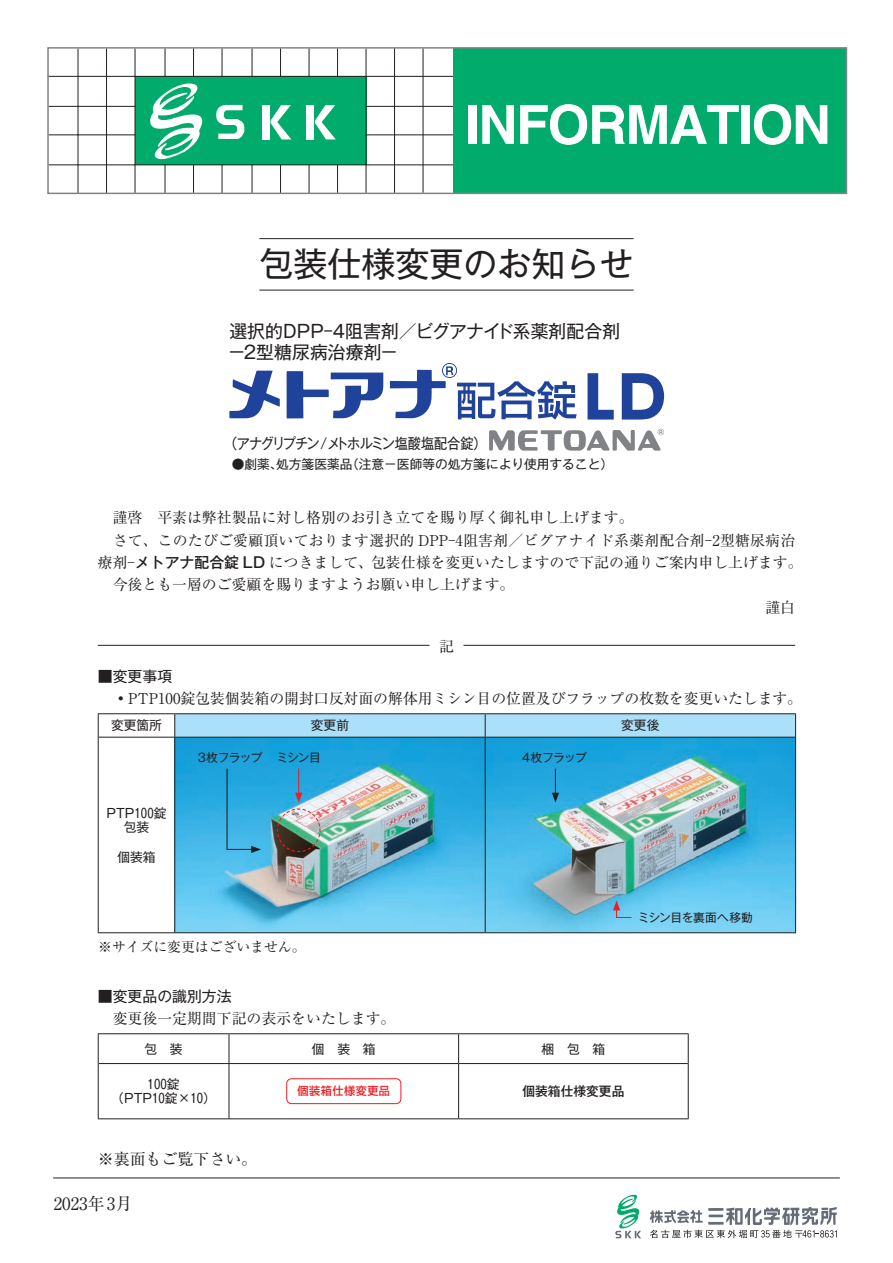
<style>
.page{position:relative;width:893px;height:1263px;background:#fff}
.page>*{position:absolute;margin:0;border:0;box-sizing:border-box;transform-origin:0 0}
.t1{font:34.05px "Gothic MB101 Pro";color:#231f20}
.t2{font:17.85px/21.5px "Gothic MB101 Pro";color:#231f20}
.t3{font:16.95px "Ryumin Pro";color:#231f20}
.t4{font:15.9px "Ryumin Pro";color:#231f20}
.t5{font:14.85px "Ryumin Pro";color:#231f20}
.t6{font:14.85px "Gothic MB101 Pro";color:#231f20}
.t7{font:14.7px "Gothic MB101 Pro";letter-spacing:-.07em;color:#231f20;scale:.95 1}
.t8{font:13.8px "Ryumin Pro";color:#231f20}
.t9{font:12.75px/14.9px "Gothic MB101 Pro";color:#231f20;text-align:center}
.t10{font:500 12.75px "Gothic MB101 Pro";color:#231f20}
.t11{font:11.7px "Gothic MB101 Pro";letter-spacing:-.04em;color:#231f20}
.t12{font:11.7px "Gothic MB101 Pro";letter-spacing:-.015em;color:#231f20}
.t13{font:500 11.1px "Shin Go Pro";letter-spacing:.04em;color:#ee1d23}
.s1{font-family:"Gothic MB101 Pro";font-weight:500}
</style>
<div class="page">
<hr style="left:53px;top:1177px;width:787px;height:1px;background:#231f20">
<div style="left:135px;top:76px;width:231px;height:89px;background:#00ab6b"></div>
<div style="left:262px;top:105px;width:8px;height:34px;background:#fff"></div>
<svg style="left:270px;top:105px;width:21px;height:34px"></svg>
<div style="left:307px;top:105px;width:7px;height:34px;background:#fff"></div>
<svg style="left:314px;top:105px;width:22px;height:34px"></svg>
<hr style="left:423px;top:48px;width:1px;height:145px;background:#231f20">
<hr style="left:106px;top:76px;width:1px;height:30px;background:#231f20">
<hr style="left:106px;top:135px;width:1px;height:30px;background:#231f20">
<hr style="left:135px;top:76px;width:1px;height:30px;background:#231f20">
<hr style="left:135px;top:135px;width:1px;height:30px;background:#231f20">
<hr style="left:78px;top:135px;width:1px;height:30px;background:#231f20">
<hr style="left:78px;top:76px;width:1px;height:30px;background:#231f20">
<hr style="left:366px;top:76px;width:1px;height:30px;background:#231f20">
<hr style="left:366px;top:135px;width:1px;height:30px;background:#231f20">
<hr style="left:394px;top:76px;width:1px;height:30px;background:#231f20">
<hr style="left:394px;top:135px;width:1px;height:30px;background:#231f20">
<hr style="left:135px;top:76px;width:30px;height:1px;background:#231f20">
<svg style="left:78px;top:50px;width:58px;height:27px"></svg>
<hr style="left:48px;top:76px;width:30px;height:1px;background:#231f20">
<hr style="left:222px;top:76px;width:30px;height:1px;background:#231f20">
<hr style="left:395px;top:76px;width:59px;height:1px;background:#231f20">
<svg style="left:252px;top:50px;width:143px;height:27px"></svg>
<hr style="left:395px;top:106px;width:59px;height:1px;background:#231f20">
<hr style="left:395px;top:135px;width:59px;height:1px;background:#231f20">
<svg style="left:366px;top:106px;width:29px;height:30px"></svg>
<svg style="left:50px;top:106px;width:86px;height:30px"></svg>
<hr style="left:395px;top:165px;width:59px;height:1px;background:#231f20">
<hr style="left:222px;top:165px;width:30px;height:1px;background:#231f20">
<svg style="left:252px;top:165px;width:143px;height:26px"></svg>
<svg style="left:50px;top:165px;width:86px;height:26px"></svg>
<hr style="left:135px;top:165px;width:30px;height:1px;background:#231f20">
<svg style="left:147px;top:50px;width:97px;height:141px"></svg>
<div style="left:453px;top:48px;width:393px;height:145px;background:#00ab6b"></div>
<div style="left:47px;top:47px;width:800px;height:147px;border:2px solid #808285"></div>
<div style="left:468px;top:105px;width:9px;height:39px;background:#fff"></div>
<svg style="left:482px;top:105px;width:32px;height:39px"></svg>
<svg style="left:520px;top:104px;width:219px;height:41px"></svg>
<div style="left:741px;top:105px;width:9px;height:39px;background:#fff"></div>
<svg style="left:754px;top:104px;width:73px;height:41px"></svg>
<svg style="left:615px;top:1195px;width:26px;height:43px"></svg>
<svg style="left:650px;top:1207px;width:187px;height:31px"></svg>
<svg style="left:287px;top:371px;width:96px;height:47px"></svg>
<svg style="left:229px;top:371px;width:51px;height:47px"></svg>
<svg style="left:587px;top:373px;width:27px;height:47px"></svg>
<svg style="left:622px;top:373px;width:42px;height:47px"></svg>
<svg style="left:390px;top:363px;width:187px;height:57px"></svg>
<svg style="left:489px;top:429px;width:175px;height:22px"></svg>
<img style="left:175px;top:738px;width:310px;height:194px">
<img style="left:486px;top:738px;width:309px;height:194px">
<hr style="left:98px;top:645px;width:331px;height:1px;background:#231f20">
<hr style="left:463px;top:645px;width:332px;height:1px;background:#231f20">
<hr style="left:259px;top:238px;width:375px;height:1px;background:#231f20">
<hr style="left:259px;top:290px;width:375px;height:1px;background:#231f20">
<hr style="left:99px;top:737px;width:76px;height:1px;background:#231f20">
<hr style="left:175px;top:737px;width:310px;height:1px;background:#231f20">
<hr style="left:174px;top:737px;width:1px;height:195px;background:#231f20">
<hr style="left:485px;top:737px;width:310px;height:1px;background:#231f20">
<hr style="left:485px;top:737px;width:1px;height:195px;background:#231f20">
<hr style="left:98px;top:713px;width:77px;height:1px;background:#231f20">
<svg style="left:98px;top:714px;width:1px;height:23px"></svg>
<hr style="left:175px;top:713px;width:310px;height:1px;background:#231f20">
<hr style="left:485px;top:713px;width:311px;height:1px;background:#231f20">
<svg style="left:174px;top:714px;width:622px;height:23px;background:#a5d9f2"></svg>
<hr style="left:98px;top:737px;width:1px;height:195px;background:#231f20">
<hr style="left:795px;top:737px;width:1px;height:195px;background:#231f20">
<hr style="left:98px;top:932px;width:77px;height:1px;background:#231f20">
<hr style="left:175px;top:932px;width:310px;height:1px;background:#231f20">
<hr style="left:485px;top:932px;width:311px;height:1px;background:#231f20">
<svg style="left:229px;top:1034px;width:1px;height:29px"></svg>
<hr style="left:99px;top:1063px;width:130px;height:1px;background:#231f20">
<hr style="left:229px;top:1063px;width:229px;height:1px;background:#231f20">
<hr style="left:229px;top:1064px;width:1px;height:54px;background:#231f20">
<hr style="left:459px;top:1063px;width:229px;height:1px;background:#231f20">
<hr style="left:98px;top:1033px;width:131px;height:1px;background:#231f20">
<svg style="left:98px;top:1034px;width:1px;height:29px"></svg>
<hr style="left:229px;top:1033px;width:230px;height:1px;background:#231f20">
<hr style="left:459px;top:1033px;width:230px;height:1px;background:#231f20">
<svg style="left:458px;top:1034px;width:1px;height:29px"></svg>
<svg style="left:688px;top:1034px;width:1px;height:29px"></svg>
<hr style="left:98px;top:1063px;width:1px;height:55px;background:#231f20">
<hr style="left:458px;top:1063px;width:1px;height:55px;background:#231f20">
<hr style="left:688px;top:1063px;width:1px;height:55px;background:#231f20">
<hr style="left:98px;top:1118px;width:131px;height:1px;background:#231f20">
<hr style="left:229px;top:1118px;width:230px;height:1px;background:#231f20">
<hr style="left:459px;top:1118px;width:230px;height:1px;background:#231f20">
<div style="left:286px;top:1078px;width:115px;height:26px;border:1px solid #ee1d23;border-radius:5px"></div>
<svg style="left:552px;top:769px;width:7px;height:34px"></svg>
<svg style="left:226px;top:767px;width:35px;height:86px;background:#31a7d9"></svg>
<svg style="left:613px;top:900px;width:19px;height:18px"></svg>
<img style="left:276px;top:769px;width:45px;height:84px">
<h1 class="t1" style="left:259px;top:236px;width:376px">包装仕様変更のお知らせ</h1>
<p class="t2" style="left:228px;top:317px;width:394px">選択的DPP-4阻害剤／ビグアナイド系薬剤配合剤－2型糖尿病治療剤－</p>
<p class="t7" style="left:224px;top:431px;width:279px">（アナグリプチン/メトホルミン塩酸塩配合錠）</p>
<p class="t9" style="left:232px;top:455px;width:383px">●劇薬、処方箋医薬品（注意－医師等の処方箋により使用すること）</p>
<p class="t5" style="left:113px;top:506px;width:522px">謹啓　平素は弊社製品に対し格別のお引き立てを賜り厚く御礼申し上げます。</p>
<p class="t5" style="left:113px;top:528px;width:684px">さて、このたびご愛顧頂いております選択的 DPP-4阻害剤／ビグアナイド系薬剤配合剤－2型糖尿病治</p>
<p class="t5" style="left:98px;top:551px;width:706px">療剤－<span class="s1">メトアナ配合錠 LD</span> につきまして、包装仕様を変更いたしますので下記の通りご案内申し上げます。</p>
<p class="t5" style="left:113px;top:573px;width:403px">今後とも一層のご愛顧を賜りますようお願い申し上げます。</p>
<p class="t5" style="left:765px;top:595px;width:31px">謹白</p>
<p class="t5" style="left:439px;top:635px;width:16px">記</p>
<p class="t6" style="left:98px;top:664px;width:76px">■変更事項</p>
<p class="t5" style="left:114px;top:687px;width:690px">◦PTP100錠包装個装箱の開封口反対面の解体用ミシン目の位置及びフラップの枚数を変更いたします。</p>
<p class="t9" style="left:111px;top:716px;width:53px">変更箇所</p>
<p class="t9" style="left:311px;top:716px;width:40px">変更前</p>
<p class="t9" style="left:621px;top:716px;width:40px">変更後</p>
<p class="t9" style="left:106px;top:803px;width:61px">PTP100錠包装</p>
<p class="t9" style="left:117px;top:848px;width:40px">個装箱</p>
<p class="t11" style="left:198px;top:748px;width:125px">3枚フラップ ミシン目</p>
<p class="t11" style="left:522px;top:748px;width:66px">4枚フラップ</p>
<p class="t8" style="left:98px;top:936px;width:209px">※サイズに変更はございません。</p>
<p class="t6" style="left:98px;top:984px;width:135px">■変更品の識別方法</p>
<p class="t5" style="left:113px;top:1007px;width:284px">変更後一定期間下記の表示をいたします。</p>
<p class="t9" style="left:144px;top:1039px;width:40px">包　装</p>
<p class="t9" style="left:312px;top:1039px;width:65px">個装箱</p>
<p class="t9" style="left:541px;top:1039px;width:65px">梱包箱</p>
<p class="t9" style="left:111px;top:1074px;width:106px">100錠<br>（PTP10錠×10）</p>
<p class="t13" style="left:298px;top:1082px;width:94px">個装箱仕様変更品</p>
<p class="t10" style="left:522px;top:1080px;width:104px">個装箱仕様変更品</p>
<p class="t12" style="left:638px;top:908px;width:116px">ミシン目を裏面へ移動</p>
<p class="t4" style="left:98px;top:1146px;width:161px">※裏面もご覧下さい。</p>
<p class="t3" style="left:54px;top:1190px;width:80px">2023年3月</p>
</div>
